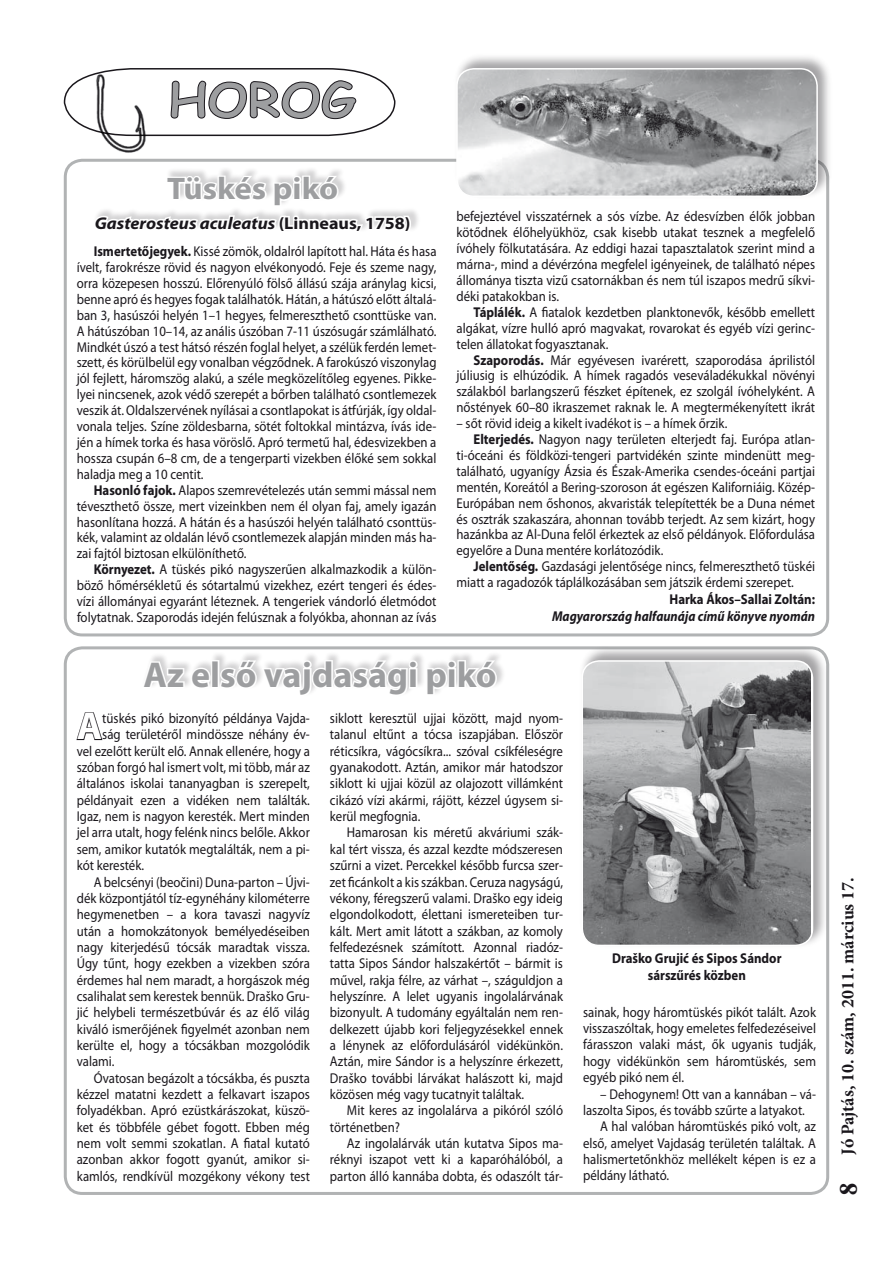
<style>
.page{position:relative;width:893px;height:1263px;background:#fff}
.page>*{position:absolute;margin:0;border:0;box-sizing:border-box;transform-origin:0 0}
.t1{font:700 38.85px "Myriad Pro";color:#fff}
.t2{font:700 36px "Myriad Pro";color:#9d9ea0}
.t3{font:700 31.35px "Myriad Pro";color:#9d9ea0;scale:1.06 1}
.t4{font:700 18px "Minion Pro";color:#1a171c}
.t5{font:italic 700 17.1px "Myriad Pro";color:#1a171c;scale:1.06 1}
.t6{font:14.25px/15.9px "Myriad Pro";color:#1a171c;text-align:justify;scale:.9 1}
.t7{font:700 14.25px/16.5px "Myriad Pro";color:#1a171c;text-align:center;scale:.9 1}
.t8{font:italic 700 14.25px "Myriad Pro";color:#1a171c;scale:.9 1}
.s1{font-style:normal}
.s2{font-weight:700}
</style>
<div class="page">
<img style="left:103px;top:137px;width:43px;height:16px">
<svg style="left:63px;top:68px;width:333px;height:69px"></svg>
<div style="left:454px;top:53px;width:380px;height:147px;background:#1a171c;opacity:.4"></div>
<img style="left:457px;top:69px;width:360px;height:127px;border-radius:17px">
<div style="left:456px;top:68px;width:362px;height:129px;border:2px solid #fff;border-radius:17px"></div>
<svg style="left:96px;top:171px;width:317px;height:59px"></svg>
<svg style="left:76px;top:712px;width:27px;height:29px"></svg>
<div style="left:142px;top:651px;width:365px;height:47px;background:#1a171c;opacity:.2"></div>
<svg style="left:140px;top:633px;width:358px;height:65px"></svg>
<div style="left:579px;top:645px;width:250px;height:304px;background:#1a171c;opacity:.4"></div>
<img style="left:582px;top:661px;width:229px;height:284px">
<div style="left:581px;top:660px;width:232px;height:286px;border:2px solid #fff;border-radius:17px"></div>
<h3 class="t3" style="left:167px;top:168px;width:163px">Tüskés pikó</h3>
<p class="t5" style="left:95px;top:212px;width:300px">Gasterosteus aculeatus <span class="s1">(Linneaus, 1758)</span></p>
<p class="t6" style="left:77px;top:243px;width:401px;text-indent:17px"><span class="s2">Ismertetőjegyek.</span> Kissé zömök, oldalról lapított hal. Háta és hasa ívelt, farokrésze rövid és nagyon elvékonyodó. Feje és szeme nagy, orra közepesen hosszú. Előrenyúló fölső állású szája aránylag kicsi, benne apró és hegyes fogak találhatók. Hátán, a hátúszó előtt általá&shy;ban 3, hasúszói helyén 1–1 hegyes, felmereszthető csonttüske van.<br>A hátúszóban 10–14, az anális úszóban 7-11 úszósugár számlálható.<br>Mindkét úszó a test hátsó részén foglal helyet, a szélük ferdén lemet&shy;szett, és körülbelül egy vonalban végződnek. A farokúszó viszonylag jól fejlett, háromszög alakú, a széle megközelítőleg egyenes. Pikke&shy;lyei nincsenek, azok védő szerepét a bőrben található csontlemezek veszik át. Oldalszervének nyílásai a csontlapokat is átfúrják, így oldal&shy;vonala teljes. Színe zöldesbarna, sötét foltokkal mintázva, ívás ide&shy;jén a hímek torka és hasa vöröslő. Apró termetű hal, édesvizekben a hossza csupán 6–8 cm, de a tengerparti vizekben élőké sem sokkal haladja meg a 10 centit.</p>
<p class="t6" style="left:77px;top:482px;width:401px;text-indent:17px"><span class="s2">Hasonló fajok.</span> Alapos szemrevételezés után semmi mással nem téveszthető össze, mert vizeinkben nem él olyan faj, amely igazán hasonlítana hozzá. A hátán és a hasúszói helyén található csonttüs&shy;kék, valamint az oldalán lévő csontlemezek alapján minden más ha&shy;zai fajtól biztosan elkülöníthető.</p>
<p class="t6" style="left:77px;top:561px;width:401px;text-indent:17px"><span class="s2">Környezet.</span> A tüskés pikó nagyszerűen alkalmazkodik a külön&shy;böző hőmérsékletű és sótartalmú vizekhez, ezért tengeri és édes&shy;vízi állományai egyaránt léteznek. A tengeriek vándorló életmódot folytatnak. Szaporodás idején felúsznak a folyókba, ahonnan az ívás</p>
<p class="t6" style="left:456px;top:208px;width:400px">befejeztével visszatérnek a sós vízbe. Az édesvízben élők jobban kötődnek élőhelyükhöz, csak kisebb utakat tesznek a megfelelő ívóhely fölkutatására. Az eddigi hazai tapasztalatok szerint mind a márna-, mind a dévérzóna megfelel igényeinek, de található népes állománya tiszta vizű csatornákban és nem túl iszapos medrű síkvi&shy;déki patakokban is.</p>
<p class="t6" style="left:456px;top:304px;width:400px;text-indent:17px"><span class="s2">Táplálék.</span> A fiatalok kezdetben planktonevők, később emellett algákat, vízre hulló apró magvakat, rovarokat és egyéb vízi gerinc&shy;telen állatokat fogyasztanak.</p>
<p class="t6" style="left:456px;top:352px;width:400px;text-indent:17px"><span class="s2">Szaporodás.</span> Már egyévesen ivarérett, szaporodása áprilistól júliusig is elhúzódik. A hímek ragadós veseváladékukkal növényi szálakból barlangszerű fészket építenek, ez szolgál ívóhelyként. A nőstények 60–80 ikraszemet raknak le. A megtermékenyített ikrát</p>
<p class="t6" style="left:456px;top:415px;width:303px">– sőt rövid ideig a kikelt ivadékot is – a hímek őrzik.</p>
<p class="t6" style="left:473px;top:431px;width:381px"><span class="s2">Elterjedés.</span> Nagyon nagy területen elterjedt faj. Európa atlan-</p>
<p class="t6" style="left:456px;top:447px;width:400px">ti-óceáni és földközi-tengeri partvidékén szinte mindenütt meg-</p>
<p class="t6" style="left:456px;top:463px;width:400px">található, ugyanígy Ázsia és Észak-Amerika csendes-óceáni partjai</p>
<p class="t6" style="left:456px;top:479px;width:400px">mentén, Koreától a Bering-szoroson át egészen Kaliforniáig. Közép-</p>
<p class="t6" style="left:456px;top:495px;width:400px">Európában nem őshonos, akvaristák telepítették be a Duna német</p>
<p class="t6" style="left:456px;top:511px;width:400px">és osztrák szakaszára, ahonnan tovább terjedt. Az sem kizárt, hogy</p>
<p class="t6" style="left:456px;top:526px;width:400px">hazánkba az Al-Duna felől érkeztek az első példányok. Előfordulása</p>
<p class="t6" style="left:456px;top:542px;width:231px">egyelőre a Duna mentére korlátozódik.</p>
<p class="t6" style="left:473px;top:558px;width:381px"><span class="s2">Jelentőség.</span> Gazdasági jelentősége nincs, felmereszthető tüskéi</p>
<p class="t6" style="left:456px;top:574px;width:376px">miatt a ragadozók táplálkozásában sem játszik érdemi szerepet.</p>
<p class="t7" style="left:669px;top:590px;width:163px">Harka Ákos–Sallai Zoltán:</p>
<p class="t8" style="left:552px;top:607px;width:294px">Magyarország halfaunája című könyve nyomán</p>
<h2 class="t2" style="left:143px;top:652px;width:355px">Az első vajdasági pikó</h2>
<h1 class="t1" style="left:77px;top:701px;width:27px">A</h1>
<p class="t6" style="left:102px;top:710px;width:232px">tüskés pikó bizonyító példánya Vajda-</p>
<p class="t6" style="left:102px;top:726px;width:232px">ság területéről mindössze néhány év-</p>
<p class="t6" style="left:77px;top:743px;width:261px">vel ezelőtt került elő. Annak ellenére, hogy a</p>
<p class="t6" style="left:77px;top:759px;width:261px">szóban forgó hal ismert volt, mi több, már az</p>
<p class="t6" style="left:77px;top:775px;width:261px">általános iskolai tananyagban is szerepelt,</p>
<p class="t6" style="left:77px;top:792px;width:261px">példányait ezen a vidéken nem találták.</p>
<p class="t6" style="left:77px;top:808px;width:261px">Igaz, nem is nagyon keresték. Mert minden</p>
<p class="t6" style="left:77px;top:824px;width:260px">jel arra utalt, hogy felénk nincs belőle. Akkor</p>
<p class="t6" style="left:77px;top:841px;width:261px">sem, amikor kutatók megtalálták, nem a pi-</p>
<p class="t6" style="left:77px;top:857px;width:76px">kót keresték.</p>
<p class="t6" style="left:94px;top:873px;width:242px">A belcsényi (beočini) Duna-parton – Újvi-</p>
<p class="t6" style="left:77px;top:890px;width:261px">dék központjától tíz-egynéhány kilométerre</p>
<p class="t6" style="left:77px;top:906px;width:261px">hegymenetben – a kora tavaszi nagyvíz</p>
<p class="t6" style="left:77px;top:922px;width:260px">után a homokzátonyok bemélyedéseiben</p>
<p class="t6" style="left:77px;top:939px;width:260px">nagy kiterjedésű tócsák maradtak vissza.</p>
<p class="t6" style="left:77px;top:955px;width:260px">Úgy tűnt, hogy ezekben a vizekben szóra</p>
<p class="t6" style="left:77px;top:972px;width:261px">érdemes hal nem maradt, a horgászok még</p>
<p class="t6" style="left:77px;top:988px;width:261px">csalihalat sem kerestek bennük. Draško Gru-</p>
<p class="t6" style="left:77px;top:1004px;width:261px">jić helybeli természetbúvár és az élő világ</p>
<p class="t6" style="left:77px;top:1021px;width:261px">kiváló ismerőjének figyelmét azonban nem</p>
<p class="t6" style="left:77px;top:1037px;width:261px">kerülte el, hogy a tócsákban mozgolódik</p>
<p class="t6" style="left:77px;top:1053px;width:44px">valami.</p>
<p class="t6" style="left:94px;top:1070px;width:242px">Óvatosan begázolt a tócsákba, és puszta</p>
<p class="t6" style="left:77px;top:1086px;width:260px">kézzel matatni kezdett a felkavart iszapos</p>
<p class="t6" style="left:77px;top:1102px;width:261px">folyadékban. Apró ezüstkárászokat, küszö-</p>
<p class="t6" style="left:77px;top:1119px;width:260px">ket és többféle gébet fogott. Ebben még</p>
<p class="t6" style="left:77px;top:1135px;width:260px">nem volt semmi szokatlan. A fiatal kutató</p>
<p class="t6" style="left:77px;top:1151px;width:261px">azonban akkor fogott gyanút, amikor si-</p>
<p class="t6" style="left:77px;top:1168px;width:261px">kamlós, rendkívül mozgékony vékony test</p>
<p class="t6" style="left:330px;top:710px;width:261px;line-height:16.4px">siklott keresztül ujjai között, majd nyom&shy;talanul eltűnt a tócsa iszapjában. Először réticsíkra, vágócsíkra... szóval csíkféleségre gyanakodott. Aztán, amikor már hatodszor siklott ki ujjai közül az olajozott villámként cikázó vízi akármi, rájött, kézzel úgysem si&shy;kerül megfognia.</p>
<p class="t6" style="left:330px;top:824px;width:261px;line-height:16.4px;text-indent:17px">Hamarosan kis méretű akváriumi szák&shy;kal tért vissza, és azzal kezdte módszeresen szűrni a vizet. Percekkel később furcsa szer&shy;zet ficánkolt a kis szákban. Ceruza nagyságú, vékony, féregszerű valami. Draško egy ideig elgondolkodott, élettani ismereteiben tur&shy;kált. Mert amit látott a szákban, az komoly felfedezésnek számított. Azonnal riadóz&shy;tatta Sipos Sándor halszakértőt – bármit is művel, rakja félre, az várhat –, száguldjon a helyszínre. A lelet ugyanis ingolalárvának bizonyult. A tudomány egyáltalán nem ren&shy;delkezett újabb kori feljegyzésekkel ennek a lénynek az előfordulásáról vidékünkön.<br>Aztán, mire Sándor is a helyszínre érkezett, Draško további lárvákat halászott ki, majd közösen még vagy tucatnyit találtak.</p>
<p class="t6" style="left:330px;top:1102px;width:260px;line-height:16.4px;text-indent:17px">Mit keres az ingolalárva a pikóról szóló történetben?</p>
<p class="t6" style="left:330px;top:1135px;width:261px;line-height:16.4px;text-indent:17px">Az ingolalárvák után kutatva Sipos ma&shy;réknyi iszapot vett ki a kaparóhálóból, a parton álló kannába dobta, és odaszólt tár-</p>
<p class="t7" style="left:612px;top:950px;width:190px">Draško Grujić és Sipos Sándor sárszűrés közben</p>
<p class="t6" style="left:583px;top:1003px;width:260px;line-height:16.4px">sainak, hogy háromtüskés pikót talált. Azok visszaszóltak, hogy emeletes felfedezéseivel fárasszon valaki mást, ők ugyanis tudják, hogy vidékünkön sem háromtüskés, sem egyéb pikó nem él.</p>
<p class="t6" style="left:600px;top:1085px;width:241px">– Dehogynem! Ott van a kannában – vá-</p>
<p class="t6" style="left:583px;top:1102px;width:248px">laszolta Sipos, és tovább szűrte a latyakot.</p>
<p class="t6" style="left:600px;top:1118px;width:241px">A hal valóban háromtüskés pikó volt, az</p>
<p class="t6" style="left:583px;top:1134px;width:260px">első, amelyet Vajdaság területén találtak. A</p>
<p class="t6" style="left:583px;top:1151px;width:260px">halismertetőnkhöz mellékelt képen is ez a</p>
<p class="t6" style="left:583px;top:1167px;width:97px">példány látható.</p>
<p class="t4" style="left:835px;top:1154px;width:279px;rotate:-90deg">Jó Pajtás, 10. szám, 2011. március 17.</p>
</div>
